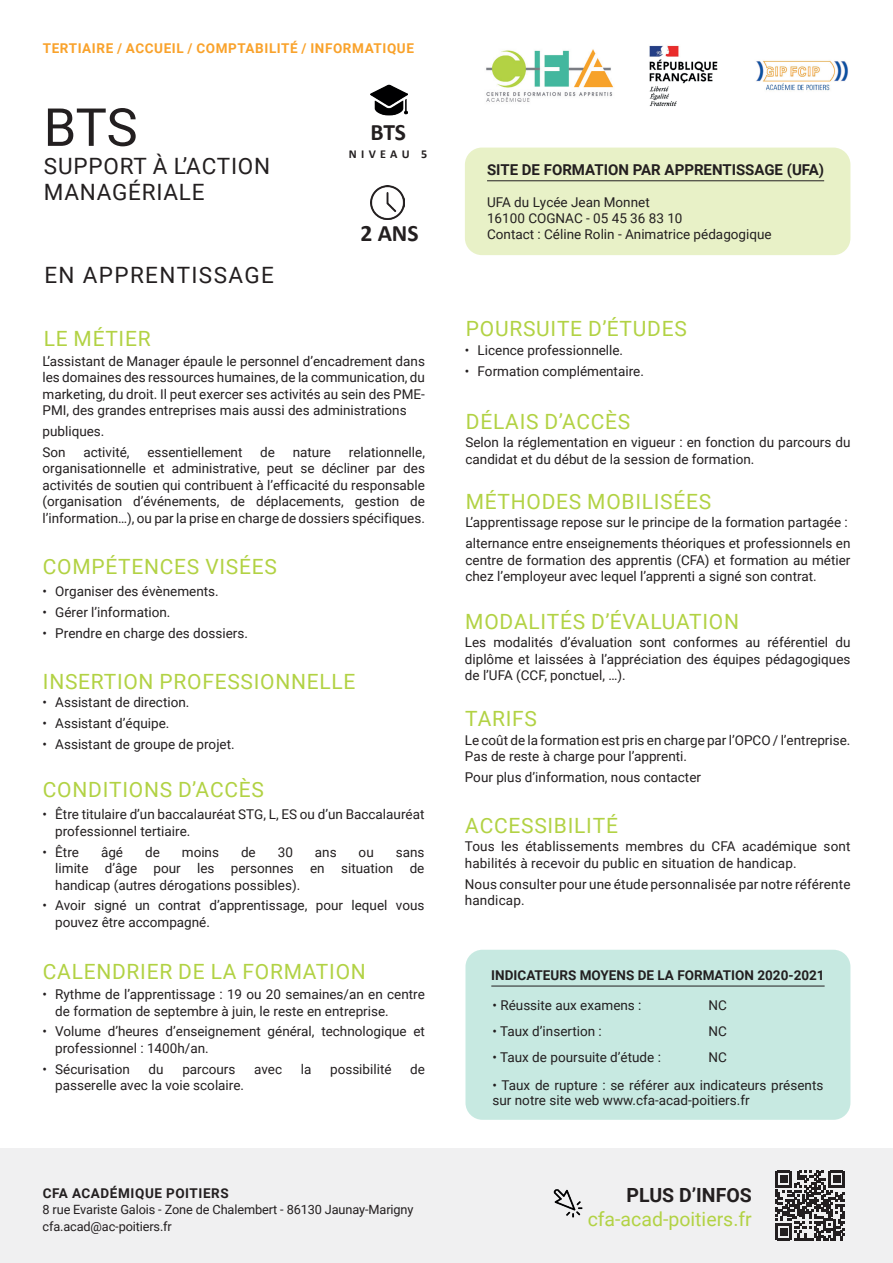
<style>
.page{position:relative;width:893px;height:1263px;background:#fff}
.page>*{position:absolute;margin:0;border:0;box-sizing:border-box;transform-origin:0 0}
.t1{font:52.5px "Roboto";color:#231f20}
.t2{font:700 23.55px "Calibri";color:#231f20}
.t3{font:22.5px/25.5px "Roboto";letter-spacing:.035em;color:#231f20}
.t4{font:22.5px "Roboto";letter-spacing:.06em;color:#231f20}
.t5{font:21px "Roboto";letter-spacing:.035em;color:#b2d244}
.t6{font:19.5px "Roboto";color:#b2d244}
.t7{font:700 19.5px "Roboto";color:#231f20}
.t8{font:700 15px "Roboto";color:#231f20}
.t9{font:13.5px/16.5px "Roboto";color:#231f20}
.t10{font:700 13.5px "Roboto";letter-spacing:.045em;color:#f9a22b}
.t11{font:700 13.5px "Roboto";color:#231f20}
.t12{font:700 13.5px "Roboto";letter-spacing:.045em;color:#231f20}
.t13{font:12.75px/16.5px "Roboto";letter-spacing:-.01em;color:#231f20}
.t14{font:700 12.15px "Calibri";letter-spacing:.36em;color:#231f20}
</style>
<div class="page">
<div style="left:0;top:1148px;width:893px;height:115px;background:#f0f0f1"></div>
<img style="left:486px;top:49px;width:128px;height:53px">
<img style="left:371px;top:185px;width:34px;height:34px">
<img style="left:371px;top:84px;width:37px;height:32px">
<div style="left:465px;top:148px;width:385px;height:107px;background:#e8f1c7;border-radius:17px"></div>
<hr style="left:487px;top:180px;width:337px;height:1px;background:#231f20">
<div style="left:465px;top:950px;width:385px;height:170px;background:#c7e9e1;border-radius:17px"></div>
<hr style="left:491px;top:986px;width:334px;height:1px;background:#231f20">
<img style="left:649px;top:45px;width:199px;height:61px">
<svg style="left:775px;top:1170px;width:70px;height:70px"></svg>
<img style="left:554px;top:1189px;width:28px;height:28px">
<p class="t10" style="left:43px;top:38px;width:373px">TERTIAIRE / ACCUEIL / COMPTABILITÉ / INFORMATIQUE</p>
<h1 class="t1" style="left:44px;top:90px;width:96px">BTS</h1>
<h3 class="t3" style="left:44px;top:153px;width:228px">SUPPORT À L’ACTION<br>MANAGÉRIALE</h3>
<h3 class="t4" style="left:44px;top:259px;width:231px">EN APPRENTISSAGE</h3>
<h3 class="t5" style="left:44px;top:324px;width:108px">LE MÉTIER</h3>
<h2 class="t2" style="left:371px;top:116px;width:37px">BTS</h2>
<p class="t14" style="left:349px;top:145px;width:80px">NIVEAU 5</p>
<h2 class="t2" style="left:360px;top:216px;width:60px">2 ANS</h2>
<p class="t9" style="left:43px;top:352px;width:384px;text-align:justify">L’assistant de Manager épaule le personnel d’encadrement dans les domaines des ressources humaines, de la communication, du marketing, du droit. Il peut exercer ses activités au sein des PME-PMI, des grandes entreprises mais aussi des administrations</p>
<p class="t9" style="left:43px;top:420px;width:63px;line-height:20.7px">publiques.<br>Son</p>
<p class="t9" style="left:43px;top:443px;width:384px;text-align:justify;text-indent:306px">relationnelle, organisationnelle et administrative, peut se décliner par des activités de soutien qui contribuent à l’efficacité du responsable (organisation d’événements, de déplacements, gestion de l’information…), ou par la prise en charge de dossiers spécifiques.</p>
<p class="t9" style="left:83px;top:443px;width:48px">activité,</p>
<p class="t9" style="left:147px;top:443px;width:97px">essentiellement</p>
<p class="t9" style="left:260px;top:443px;width:16px">de</p>
<p class="t9" style="left:293px;top:443px;width:40px">nature</p>
<h3 class="t5" style="left:43px;top:552px;width:235px">COMPÉTENCES VISÉES</h3>
<p class="t9" style="left:43px;top:583px;width:178px">• Organiser des évènements.</p>
<p class="t9" style="left:43px;top:604px;width:129px">• Gérer l’information.</p>
<p class="t9" style="left:43px;top:624px;width:207px">• Prendre en charge des dossiers.</p>
<h3 class="t5" style="left:43px;top:667px;width:314px">INSERTION PROFESSIONNELLE</h3>
<p class="t9" style="left:43px;top:693px;width:148px">• Assistant de direction.</p>
<p class="t9" style="left:43px;top:714px;width:128px">• Assistant d’équipe.</p>
<p class="t9" style="left:43px;top:735px;width:194px">• Assistant de groupe de projet.</p>
<h3 class="t5" style="left:43px;top:775px;width:223px">CONDITIONS D’ACCÈS</h3>
<p class="t9" style="left:55px;top:806px;width:371px;text-indent:-13px">• Être titulaire d’un baccalauréat STG, L, ES ou d’un Baccalauréat professionnel tertiaire.</p>
<p class="t9" style="left:43px;top:843px;width:38px">• Être</p>
<p class="t9" style="left:101px;top:843px;width:24px">âgé</p>
<p class="t9" style="left:145px;top:843px;width:16px">de</p>
<p class="t9" style="left:182px;top:843px;width:39px">moins</p>
<p class="t9" style="left:241px;top:843px;width:16px">de</p>
<p class="t9" style="left:278px;top:843px;width:17px">30</p>
<p class="t9" style="left:315px;top:843px;width:23px">ans</p>
<p class="t9" style="left:359px;top:843px;width:17px">ou</p>
<p class="t9" style="left:55px;top:843px;width:371px;text-align:justify;text-indent:340px">sans limite d’âge pour les personnes en situation de handicap (autres dérogations possibles).</p>
<p class="t9" style="left:55px;top:897px;width:371px;text-indent:-13px">• Avoir signé un contrat d’apprentissage, pour lequel vous pouvez être accompagné.</p>
<h3 class="t5" style="left:43px;top:957px;width:324px">CALENDRIER DE LA FORMATION</h3>
<p class="t9" style="left:55px;top:986px;width:371px;text-indent:-13px">• Rythme de l’apprentissage : 19 ou 20 semaines/an en centre de formation de septembre à juin, le reste en entreprise.</p>
<p class="t9" style="left:55px;top:1023px;width:371px;text-indent:-13px">• Volume d’heures d’enseignement général, technologique et professionnel : 1400h/an.</p>
<p class="t9" style="left:43px;top:1060px;width:89px">• Sécurisation</p>
<p class="t9" style="left:149px;top:1060px;width:17px">du</p>
<p class="t9" style="left:182px;top:1060px;width:55px">parcours</p>
<p class="t9" style="left:254px;top:1060px;width:29px">avec</p>
<p class="t9" style="left:301px;top:1060px;width:12px">la</p>
<p class="t9" style="left:330px;top:1060px;width:63px">possibilité</p>
<p class="t9" style="left:410px;top:1060px;width:16px">de</p>
<p class="t9" style="left:55px;top:1077px;width:190px">passerelle avec la voie scolaire.</p>
<p class="t12" style="left:43px;top:1183px;width:188px">CFA ACADÉMIQUE POITIERS</p>
<p class="t13" style="left:43px;top:1201px;width:372px">8 rue Evariste Galois - Zone de Chalembert - 86130 Jaunay-Marigny cfa.acad@ac-poitiers.fr</p>
<p class="t8" style="left:487px;top:159px;width:339px">SITE DE FORMATION PAR APPRENTISSAGE (UFA)</p>
<p class="t9" style="left:487px;top:193px;width:286px">UFA du Lycée Jean Monnet<br>16100 COGNAC - 05 45 36 83 10<br>Contact : Céline Rolin - Animatrice pédagogique</p>
<h3 class="t5" style="left:466px;top:313px;width:222px">POURSUITE D’ÉTUDES</h3>
<p class="t9" style="left:465px;top:342px;width:160px">• Licence professionnelle.</p>
<p class="t9" style="left:465px;top:363px;width:181px">• Formation complémentaire.</p>
<h3 class="t5" style="left:466px;top:406px;width:166px">DÉLAIS D’ACCÈS</h3>
<p class="t9" style="left:465px;top:433px;width:386px">Selon la réglementation en vigueur : en fonction du parcours du candidat et du début de la session de formation.</p>
<h3 class="t5" style="left:466px;top:487px;width:247px">MÉTHODES MOBILISÉES</h3>
<p class="t9" style="left:465px;top:512px;width:386px;line-height:20.7px">L’apprentissage repose sur le principe de la formation partagée : alternance entre enseignements théoriques et professionnels en</p>
<p class="t9" style="left:465px;top:551px;width:386px">centre de formation des apprentis (CFA) et formation au métier chez l’employeur avec lequel l’apprenti a signé son contrat.</p>
<h3 class="t5" style="left:465px;top:607px;width:275px">MODALITÉS D’ÉVALUATION</h3>
<p class="t9" style="left:465px;top:634px;width:387px;text-align:justify">Les modalités d’évaluation sont conformes au référentiel du diplôme et laissées à l’appréciation des équipes pédagogiques de l’UFA (CCF, ponctuel, …).</p>
<h3 class="t5" style="left:465px;top:704px;width:73px">TARIFS</h3>
<p class="t9" style="left:465px;top:731px;width:387px">Le coût de la formation est pris en charge par l’OPCO / l’entreprise.<br>Pas de reste à charge pour l’apprenti.</p>
<p class="t9" style="left:465px;top:768px;width:238px">Pour plus d’information, nous contacter</p>
<h3 class="t5" style="left:465px;top:811px;width:154px">ACCESSIBILITÉ</h3>
<p class="t9" style="left:465px;top:838px;width:387px">Tous les établissements membres du CFA académique sont habilités à recevoir du public en situation de handicap.</p>
<p class="t9" style="left:465px;top:875px;width:387px">Nous consulter pour une étude personnalisée par notre référente handicap.</p>
<p class="t11" style="left:491px;top:966px;width:335px">INDICATEURS MOYENS DE LA FORMATION 2020-2021</p>
<p class="t9" style="left:493px;top:996px;width:150px">• Réussite aux examens :</p>
<p class="t9" style="left:709px;top:996px;width:20px">NC</p>
<p class="t9" style="left:493px;top:1022px;width:111px">• Taux d’insertion :</p>
<p class="t9" style="left:709px;top:1022px;width:20px">NC</p>
<p class="t9" style="left:493px;top:1048px;width:170px">• Taux de poursuite d’étude :</p>
<p class="t9" style="left:709px;top:1048px;width:20px">NC</p>
<p class="t9" style="left:493px;top:1077px;width:332px;line-height:15px">• Taux de rupture : se référer aux indicateurs présents sur notre site web www.cfa-acad-poitiers.fr</p>
<h3 class="t7" style="left:626px;top:1182px;width:127px">PLUS D’INFOS</h3>
<h3 class="t6" style="left:588px;top:1205px;width:166px">cfa-acad-poitiers.fr</h3>
</div>
